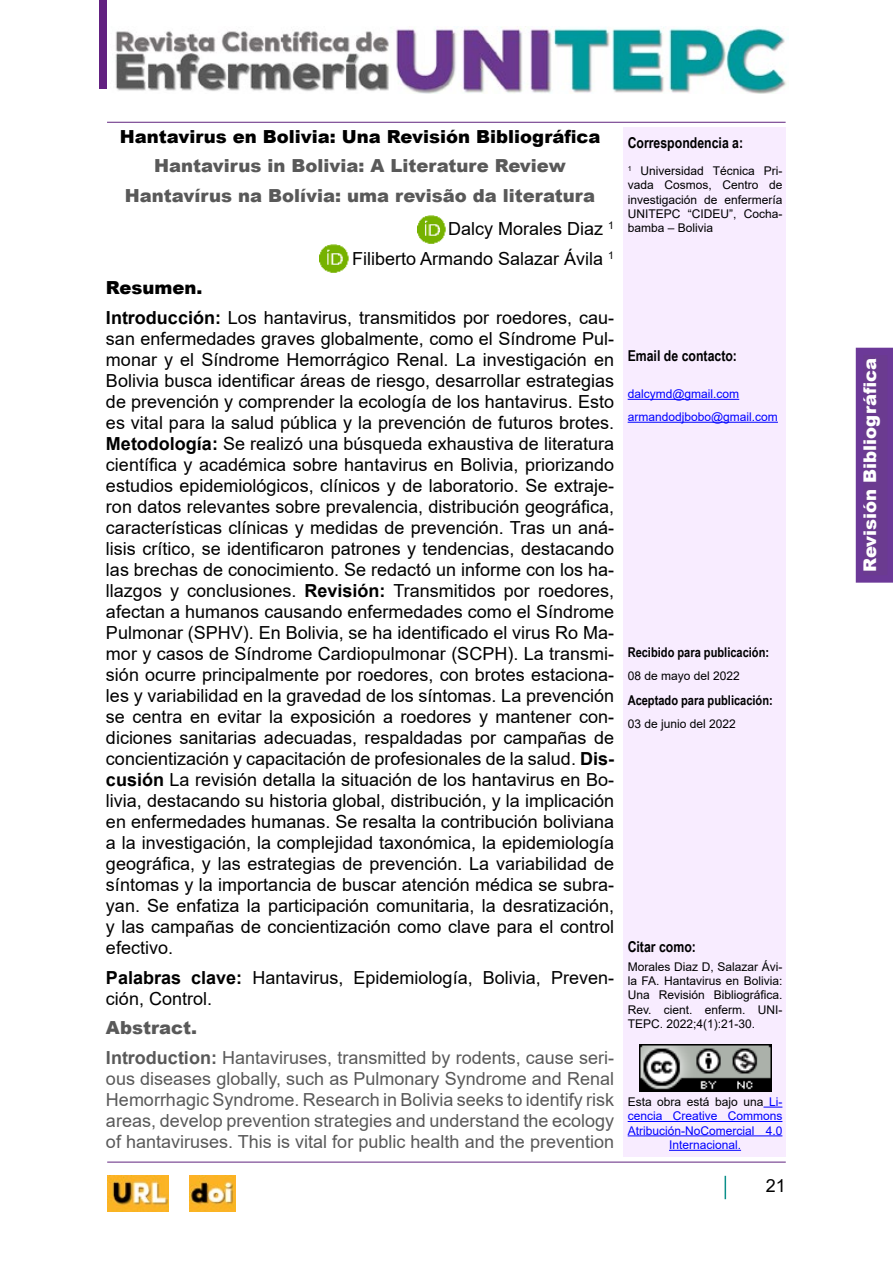
<style>
.page{position:relative;width:893px;height:1263px;background:#fff}
.page>*{position:absolute;margin:0;border:0;box-sizing:border-box;transform-origin:0 0}
.t1{font:18px/21px "Arial";color:#000}
.t2{font:18px/21px "Arial";color:#595959}
.t3{font:900 18px/29.5px "Arial";color:#595959;text-align:center}
.t4{font:900 18px "Arial";color:#000}
.t5{font:900 18px "Arial";color:#fff}
.t6{font:700 15px "Arial Narrow";color:#000}
.t7{font:700 13.5px "Arial Narrow";color:#000}
.t8{font:12px/14.4px "Arial";color:#000;text-align:justify}
.t9{font:12px/14.4px "Arial";color:#00f}
.s1{font-weight:900}
.s2{font-weight:700}
.s3{color:#000}
</style>
<div class="page">
<div style="left:100px;top:0;width:7px;height:89px;background:#622181"></div>
<hr style="left:107px;top:122px;width:679px;height:1px;background:#60247f">
<hr style="left:107px;top:1162px;width:679px;height:1px;background:#60247f">
<svg style="left:725px;top:1176px;width:1px;height:23px"></svg>
<div style="left:623px;top:128px;width:163px;height:1029px;background:#f8ecff"></div>
<img style="left:115px;top:27px;width:674px;height:66px">
<img style="left:107px;top:1176px;width:62px;height:36px">
<img style="left:189px;top:1175px;width:47px;height:37px">
<div style="left:856px;top:348px;width:37px;height:235px;background:#6b3b90"></div>
<hr style="left:628px;top:399px;width:111px;height:1px;background:#00f">
<hr style="left:628px;top:422px;width:150px;height:1px;background:#00f">
<svg style="left:763px;top:1107px;width:19px;height:1px"></svg>
<hr style="left:628px;top:1121px;width:154px;height:1px;background:#00f">
<hr style="left:628px;top:1135px;width:154px;height:1px;background:#00f">
<hr style="left:669px;top:1150px;width:72px;height:1px;background:#00f">
<img style="left:639px;top:1045px;width:132px;height:46px">
<img style="left:417px;top:215px;width:29px;height:29px">
<img style="left:320px;top:245px;width:29px;height:28px">
<p class="t4" style="left:120px;top:123px;width:482px">Hantavirus en Bolivia: Una Revisión Bibliográfica</p>
<p class="t3" style="left:125px;top:150px;width:472px">Hantavirus in Bolivia: A Literature Review<br>Hantavírus na Bolívia: uma revisão da literatura</p>
<p class="t1" style="left:352px;top:214px;width:263px;line-height:29.5px;text-align:right">Dalcy Morales Diaz <sup>1<br></sup>Filiberto Armando Salazar Ávila <sup>1</sup></p>
<p class="t1" style="left:106px;top:273px;width:510px;line-height:29.5px"><span class="s1">Resumen.<br></span><span class="s2">Introducción:</span> Los hantavirus, transmitidos por roedores, cau-</p>
<p class="t1" style="left:106px;top:328px;width:510px;text-align:justify">san enfermedades graves globalmente, como el Síndrome Pul&shy;monar y el Síndrome Hemorrágico Renal. La investigación en Bolivia busca identificar áreas de riesgo, desarrollar estrategias de prevención y comprender la ecología de los hantavirus. Esto es vital para la salud pública y la prevención de futuros brotes.<br><span class="s2">Metodología:</span> Se realizó una búsqueda exhaustiva de literatura científica y académica sobre hantavirus en Bolivia, priorizando estudios epidemiológicos, clínicos y de laboratorio. Se extraje&shy;ron datos relevantes sobre prevalencia, distribución geográfica, características clínicas y medidas de prevención. Tras un aná&shy;lisis crítico, se identificaron patrones y tendencias, destacando las brechas de conocimiento. Se redactó un informe con los ha&shy;llazgos y conclusiones. <span class="s2">Revisión:</span> Transmitidos por roedores, afectan a humanos causando enfermedades como el Síndrome Pulmonar (SPHV). En Bolivia, se ha identificado el virus Ro Ma&shy;mor y casos de Síndrome Cardiopulmonar (SCPH). La transmi&shy;sión ocurre principalmente por roedores, con brotes estaciona&shy;les y variabilidad en la gravedad de los síntomas. La prevención se centra en evitar la exposición a roedores y mantener con&shy;diciones sanitarias adecuadas, respaldadas por campañas de concientización y capacitación de profesionales de la salud. <span class="s2">Dis&shy;cusión</span> La revisión detalla la situación de los hantavirus en Bo&shy;livia, destacando su historia global, distribución, y la implicación en enfermedades humanas. Se resalta la contribución boliviana a la investigación, la complejidad taxonómica, la epidemiología geográfica, y las estrategias de prevención. La variabilidad de síntomas y la importancia de buscar atención médica se subra&shy;yan. Se enfatiza la participación comunitaria, la desratización, y las campañas de concientización como clave para el control efectivo.</p>
<p class="t1" style="left:106px;top:967px;width:510px"><span class="s2">Palabras clave:</span> Hantavirus, Epidemiología, Bolivia, Preven&shy;ción, Control.</p>
<p class="t2" style="left:106px;top:1013px;width:510px;line-height:29.5px"><span class="s1">Abstract.<br></span><span class="s2">Introduction:</span> Hantaviruses, transmitted by rodents, cause seri-</p>
<p class="t2" style="left:106px;top:1068px;width:510px;text-align:justify">ous diseases globally, such as Pulmonary Syndrome and Renal Hemorrhagic Syndrome. Research in Bolivia seeks to identify risk areas, develop prevention strategies and understand the ecology of hantaviruses. This is vital for public health and the prevention</p>
<p class="t6" style="left:628px;top:131px;width:117px">Correspondencia a:</p>
<p class="t8" style="left:628px;top:163px;width:156px"><sup>1</sup> Universidad Técnica Pri&shy;vada Cosmos, Centro de investigación de enfermería UNITEPC “CIDEU”, Cocha&shy;bamba – Bolivia</p>
<p class="t6" style="left:628px;top:344px;width:111px">Email de contacto:</p>
<p class="t9" style="left:628px;top:382px;width:152px;line-height:23px">dalcymd@gmail.com armandodjbobo@gmail.com</p>
<p class="t7" style="left:628px;top:642px;width:143px">Recibido para publicación:</p>
<p class="t8" style="left:628px;top:669px;width:114px">08 de mayo del 2022</p>
<p class="t7" style="left:628px;top:690px;width:147px">Aceptado para publicación:</p>
<p class="t8" style="left:628px;top:716px;width:110px">03 de junio del 2022</p>
<p class="t6" style="left:628px;top:935px;width:70px">Citar como:</p>
<p class="t8" style="left:628px;top:959px;width:156px">Morales Diaz D, Salazar Ávi&shy;la FA. Hantavirus en Bolivia:<br>Una Revisión Bibliográfica.<br>Rev. cient. enferm. UNI-TEPC. 2022;4(1):21-30.</p>
<p class="t9" style="left:628px;top:1094px;width:156px;text-align:center"><span class="s3">Esta obra está bajo una</span> Li&shy;cencia Creative Commons<br>Atribución-NoComercial 4.0<br>Internacional.</p>
<p class="t1" style="left:766px;top:1175px;width:22px">21</p>
<p class="t5" style="left:857px;top:572px;width:215px;rotate:-90deg">Revisión Bibliográfica</p>
</div>
